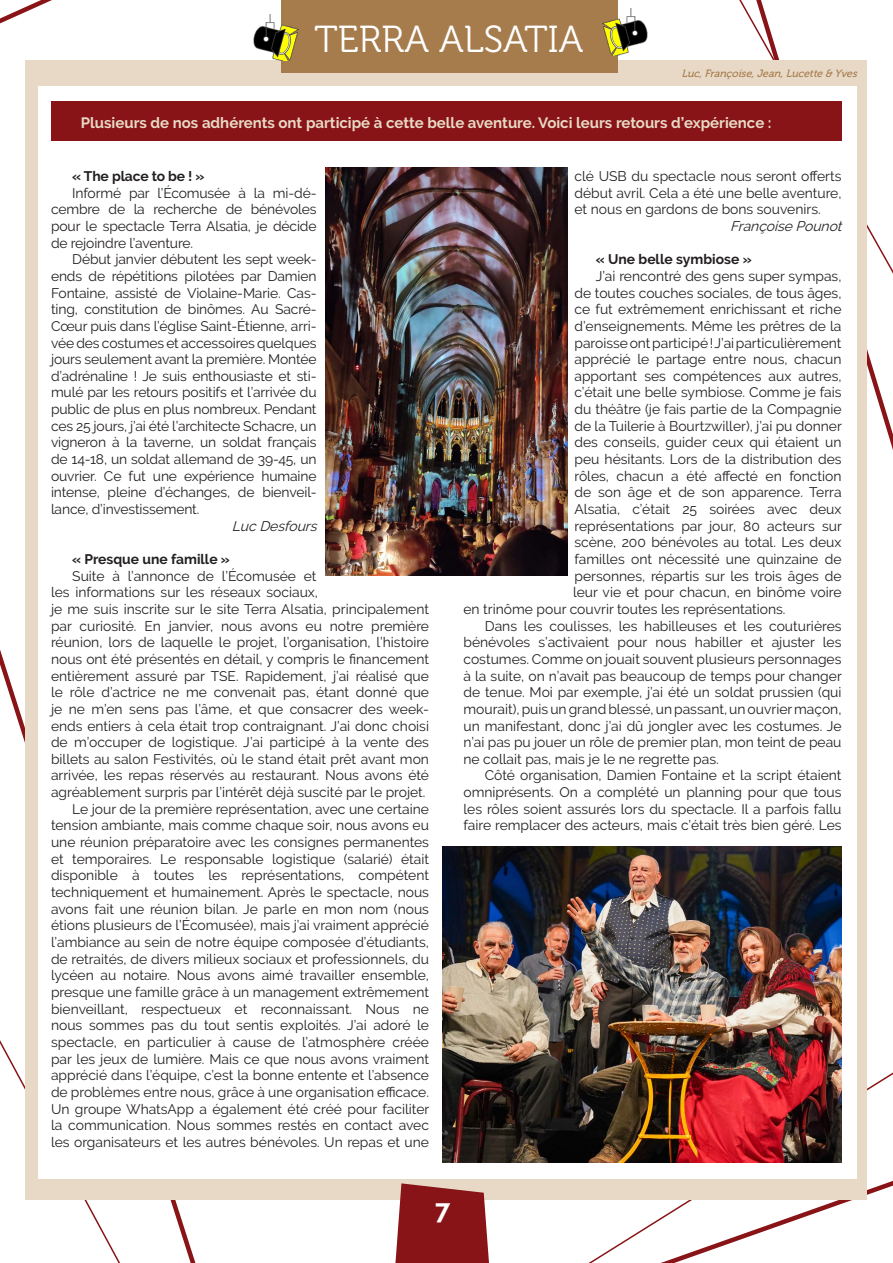
<style>
.page{position:relative;width:893px;height:1263px;background:#fff}
.page>*{position:absolute;margin:0;border:0;box-sizing:border-box;transform-origin:0 0}
.Titre_page{font:37.5px "Museo 300";color:#fff}
.t1{font:700 27px "Raleway";color:#fff}
.t2{font:700 15px "Raleway";color:#e8d9c6}
.t3{font:13.8px/16.6px "Raleway";color:#231f20;text-align:justify}
.t4{font:700 13.8px "Raleway";color:#231f20}
.t5{font:italic 13.8px "Raleway";color:#231f20}
.Légende{font:italic 10.5px "Museo 500";color:#a67c4d}
</style>
<div class="page">
<svg style="left:0;top:0;width:52px;height:24px"></svg>
<svg style="left:0;top:631px;width:196px;height:632px"></svg>
<svg style="left:752px;top:0;width:141px;height:450px"></svg>
<svg style="left:640px;top:1181px;width:253px;height:82px"></svg>
<div style="left:26px;top:61px;width:841px;height:1139px;background:#e8d9c6"></div>
<div style="left:38px;top:86px;width:819px;height:1093px;background:#fff"></div>
<svg style="left:395px;top:1183px;width:94px;height:80px;background:#942d2f"></svg>
<div style="left:281px;top:0;width:336px;height:72px;background:#a67c4d"></div>
<img style="left:602px;top:9px;width:46px;height:46px">
<img style="left:250px;top:15px;width:49px;height:46px">
<div style="left:51px;top:101px;width:791px;height:40px;background:#881417"></div>
<img style="left:326px;top:168px;width:241px;height:407px">
<img style="left:443px;top:846px;width:399px;height:316px">
<p class="Titre_page" style="left:315px;top:19px;width:270px">TERRA ALSATIA</p>
<p class="Légende" style="left:681px;top:67px;width:180px">Luc,Françoise,Jean,Lucette&amp; Yves</p>
<p class="t2" style="left:81px;top:114px;width:692px">Plusieurs de nos adhérents ont participé à cette belle aventure. Voici leurs retours d’expérience :</p>
<p class="t4" style="left:72px;top:168px;width:134px">« The place to be ! »</p>
<p class="t3" style="left:51px;top:184px;width:267px;text-indent:21px">Informé par l’Écomusée à la mi-dé&shy;cembre de la recherche de bénévoles pour le spectacle Terra Alsatia, je décide de rejoindre l’aventure.</p>
<p class="t3" style="left:51px;top:251px;width:267px;text-indent:21px">Début janvier débutent les sept week&shy;ends de répétitions pilotées par Damien Fontaine, assisté de Violaine-Marie. Cas&shy;ting, constitution de binômes. Au Sacré-Cœur puis dans l’église Saint-Étienne, arri&shy;vée des costumes et accessoires quelques jours seulement avant la première. Montée d’adrénaline ! Je suis enthousiaste et sti&shy;mulé par les retours positifs et l’arrivée du public de plus en plus nombreux. Pendant ces 25 jours, j’ai été l’architecte Schacre, un vigneron à la taverne, un soldat français de 14-18, un soldat allemand de 39-45, un ouvrier. Ce fut une expérience humaine intense, pleine d’échanges, de bienveil&shy;lance, d’investissement.</p>
<p class="t5" style="left:232px;top:518px;width:90px">LucDesfours</p>
<p class="t4" style="left:72px;top:551px;width:159px">« Presque une famille »</p>
<p class="t3" style="left:51px;top:567px;width:380px;text-align:left;text-indent:21px">Suite à l’annonce de l’Écomusée et<br>les informations sur les réseaux sociaux,<br>je me suis inscrite sur le site Terra Alsatia, principalement par curiosité. En janvier, nous avons eu notre première réunion, lors de laquelle le projet, l’organisation, l’histoire nous ont été présentés en détail, y compris le financement entièrement assuré par TSE. Rapidement, j’ai réalisé que le rôle d’actrice ne me convenait pas, étant donné que je ne m’en sens pas l’âme, et que consacrer des week&shy;ends entiers à cela était trop contraignant. J’ai donc choisi de m’occuper de logistique. J’ai participé à la vente des billets au salon Festivités, où le stand était prêt avant mon arrivée, les repas réservés au restaurant. Nous avons été agréablement surpris par l’intérêt déjà suscité par le projet.</p>
<p class="t3" style="left:51px;top:800px;width:380px;text-indent:21px">Le jour de la première représentation, avec une certaine tension ambiante, mais comme chaque soir, nous avons eu une réunion préparatoire avec les consignes permanentes et temporaires. Le responsable logistique (salarié) était disponible à toutes les représentations, compétent techniquement et humainement. Après le spectacle, nous avons fait une réunion bilan. Je parle en mon nom (nous étions plusieurs de l’Écomusée), mais j’ai vraiment apprécié l’ambiance au sein de notre équipe composée d’étudiants, de retraités, de divers milieux sociaux et professionnels, du lycéen au notaire. Nous avons aimé travailler ensemble, presque une famille grâce à un management extrêmement bienveillant, respectueux et reconnaissant. Nous ne nous sommes pas du tout sentis exploités. J’ai adoré le spectacle, en particulier à cause de l’atmosphère créée par les jeux de lumière. Mais ce que nous avons vraiment apprécié dans l’équipe, c’est la bonne entente et l’absence de problèmes entre nous, grâce à une organisation efficace.<br>Un groupe WhatsApp a également été créé pour faciliter la communication. Nous sommes restés en contact avec les organisateurs et les autres bénévoles. Un repas et une</p>
<p class="t3" style="left:574px;top:168px;width:268px">clé USB du spectacle nous seront offerts début avril. Cela a été une belle aventure, et nous en gardons de bons souvenirs.</p>
<p class="t5" style="left:730px;top:218px;width:117px">Françoise Pounot</p>
<p class="t4" style="left:596px;top:252px;width:157px">« Une belle symbiose »</p>
<p class="t3" style="left:596px;top:268px;width:247px">J’ai rencontré des gens super sympas,</p>
<p class="t3" style="left:574px;top:284px;width:268px">de toutes couches sociales, de tous âges,</p>
<p class="t3" style="left:574px;top:301px;width:269px">ce fut extrêmement enrichissant et riche</p>
<p class="t3" style="left:574px;top:318px;width:268px">d’enseignements. Même les prêtres de la</p>
<p class="t3" style="left:574px;top:334px;width:269px">paroisse ont participé ! J’ai particulièrement</p>
<p class="t3" style="left:574px;top:351px;width:269px">apprécié le partage entre nous, chacun</p>
<p class="t3" style="left:574px;top:368px;width:269px">apportant ses compétences aux autres,</p>
<p class="t3" style="left:574px;top:384px;width:269px">c’était une belle symbiose. Comme je fais</p>
<p class="t3" style="left:574px;top:401px;width:269px">du théâtre (je fais partie de la Compagnie</p>
<p class="t3" style="left:574px;top:418px;width:269px">de la Tuilerie à Bourtzwiller), j’ai pu donner</p>
<p class="t3" style="left:574px;top:434px;width:269px">des conseils, guider ceux qui étaient un</p>
<p class="t3" style="left:574px;top:451px;width:269px">peu hésitants. Lors de la distribution des</p>
<p class="t3" style="left:574px;top:467px;width:269px">rôles, chacun a été affecté en fonction</p>
<p class="t3" style="left:574px;top:484px;width:269px">de son âge et de son apparence. Terra</p>
<p class="t3" style="left:574px;top:501px;width:268px">Alsatia, c’était 25 soirées avec deux</p>
<p class="t3" style="left:574px;top:517px;width:269px">représentations par jour, 80 acteurs sur</p>
<p class="t3" style="left:574px;top:534px;width:268px">scène, 200 bénévoles au total. Les deux</p>
<p class="t3" style="left:574px;top:551px;width:268px">familles ont nécessité une quinzaine de</p>
<p class="t3" style="left:574px;top:567px;width:268px">personnes, répartis sur les trois âges de</p>
<p class="t3" style="left:573px;top:584px;width:270px">leur vie et pour chacun, en binôme voire</p>
<p class="t3" style="left:463px;top:601px;width:324px">en trinôme pour couvrir toutes les représentations.</p>
<p class="t3" style="left:463px;top:617px;width:380px;text-indent:21px">Dans les coulisses, les habilleuses et les couturières bénévoles s’activaient pour nous habiller et ajuster les costumes. Comme on jouait souvent plusieurs personnages à la suite, on n’avait pas beaucoup de temps pour changer de tenue. Moi par exemple, j’ai été un soldat prussien (qui mourait), puis un grand blessé, un passant, un ouvrier maçon, un manifestant, donc j’ai dû jongler avec les costumes. Je n’ai pas pu jouer un rôle de premier plan, mon teint de peau ne collait pas, mais je le ne regrette pas.</p>
<p class="t3" style="left:463px;top:767px;width:380px;text-indent:21px">Côté organisation, Damien Fontaine et la script étaient omniprésents. On a complété un planning pour que tous les rôles soient assurés lors du spectacle. Il a parfois fallu faire remplacer des acteurs, mais c’était très bien géré. Les</p>
<h2 class="t1" style="left:435px;top:1193px;width:17px">7</h2>
</div>
